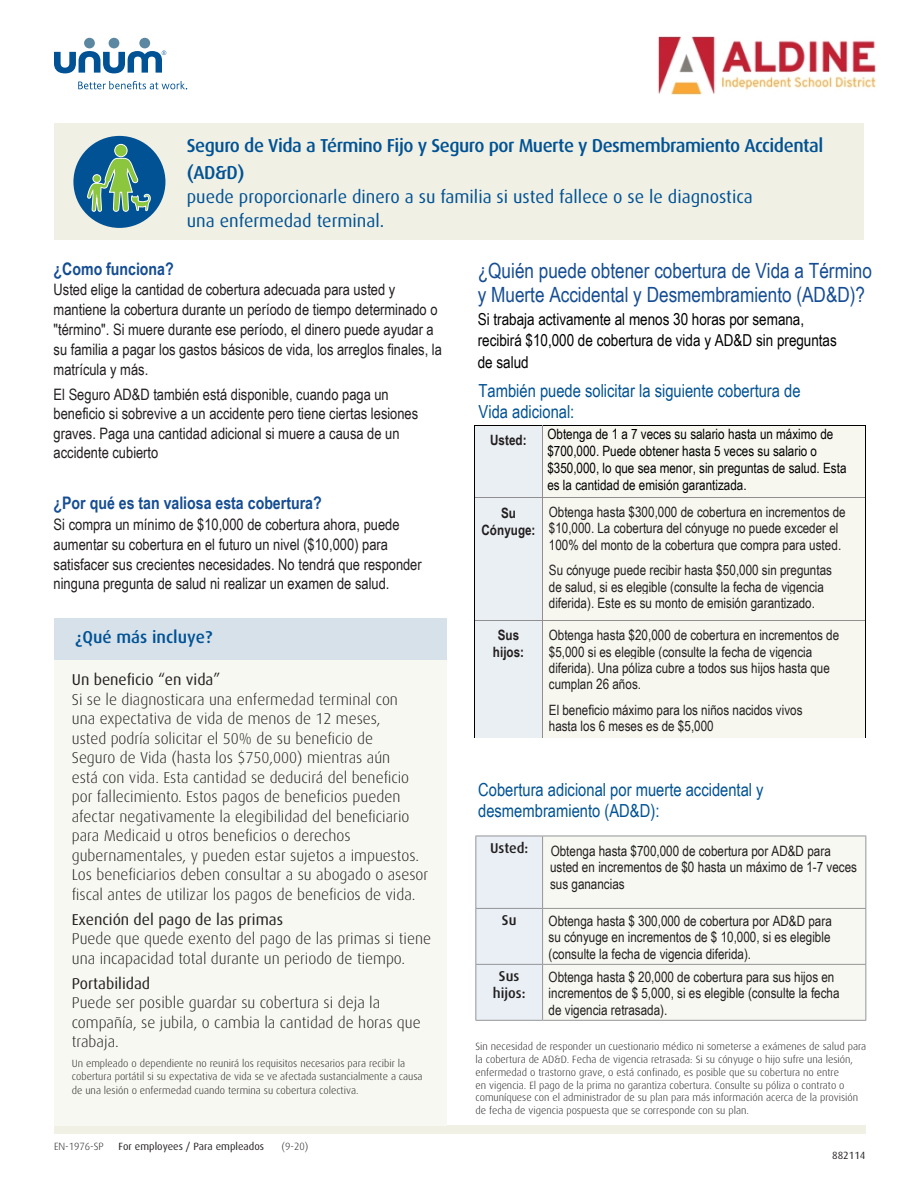
<style>
.page{position:relative;width:918px;height:1188px;background:#fff}
.page>*{position:absolute;margin:0;border:0;box-sizing:border-box;transform-origin:0 0}
.t1{font:21px/24.2px "Arial Narrow";color:#154d93}
.t2{font:500 18.75px/27px "Dax Pro";letter-spacing:-.025em;color:#005294}
.t3{font:18px/24px "Dax Pro";color:#005294}
.t4{font:18px/21.6px "Arial Narrow";color:#005294}
.t5{font:18px/21.5px "Arial Narrow";color:#005193}
.t6{font:700 17.25px "Arial Narrow";color:#154d93}
.t7{font:500 17.25px "Dax Pro";color:#005294}
.t8{font:16.5px/21.5px "Arial Narrow";color:#000}
.t9{font:300 15.75px/19.5px "Dax Pro";color:#231f20}
.t10{font:15.75px/20px "Arial Narrow";color:#221e1f}
.t11{font:15.75px "Dax Pro";color:#231f20}
.t12{font:14.25px/16.4px "Arial Narrow";color:#221e1f}
.t13{font:14.25px/16.5px "Arial Narrow";color:#231f20;text-align:justify}
.t14{font:14.25px/17.1px "Arial Narrow";color:#000}
.t15{font:700 14.25px/17.1px "Arial Narrow";color:#221e1f;text-align:center}
.t16{font:500 14.25px/16.5px "Dax Pro";color:#231f20;text-align:center}
.t17{font:300 10.5px/12.8px "Dax Pro";color:#231f20}
.t18{font:10.5px "Dax Pro";color:#231f20}
</style>
<div class="page">
<div style="left:84px;top:38px;width:11px;height:10px;background:#5c87a1;border-radius:50%"></div>
<div style="left:109px;top:38px;width:10px;height:10px;background:#5c87a1;border-radius:50%"></div>
<div style="left:139px;top:38px;width:11px;height:10px;background:#5c87a1;border-radius:50%"></div>
<svg style="left:54px;top:51px;width:112px;height:22px"></svg>
<svg style="left:78px;top:81px;width:109px;height:8px"></svg>
<div style="left:54px;top:123px;width:810px;height:117px;background:#f1f0e4"></div>
<div style="left:54px;top:1126px;width:812px;height:8px;background:#f1f0e4"></div>
<div style="left:73px;top:136px;width:92px;height:92px;background:#005294;border-radius:50%"></div>
<svg style="left:86px;top:144px;width:66px;height:79px"></svg>
<div style="left:54px;top:618px;width:392px;height:508px;background:#f7f8f1"></div>
<div style="left:54px;top:618px;width:392px;height:41px;background:#d6e1ea"></div>
<div style="left:476px;top:835px;width:326px;height:185px;background:#e9eff4"></div>
<div style="left:543px;top:837px;width:322px;height:183px;background:#f7f8f1"></div>
<hr style="left:475px;top:836px;width:68px;height:1px;background:#939598">
<hr style="left:475px;top:836px;width:1px;height:72px;background:#939598">
<hr style="left:543px;top:836px;width:323px;height:1px;background:#939598">
<hr style="left:542px;top:836px;width:1px;height:72px;background:#939598">
<hr style="left:865px;top:836px;width:1px;height:72px;background:#939598">
<hr style="left:475px;top:908px;width:68px;height:1px;background:#939598">
<hr style="left:475px;top:909px;width:1px;height:55px;background:#939598">
<hr style="left:543px;top:908px;width:323px;height:1px;background:#939598">
<hr style="left:542px;top:909px;width:1px;height:55px;background:#939598">
<hr style="left:865px;top:909px;width:1px;height:55px;background:#939598">
<hr style="left:475px;top:964px;width:68px;height:1px;background:#939598">
<hr style="left:475px;top:965px;width:1px;height:55px;background:#939598">
<hr style="left:543px;top:964px;width:323px;height:1px;background:#939598">
<hr style="left:542px;top:965px;width:1px;height:55px;background:#939598">
<hr style="left:865px;top:965px;width:1px;height:55px;background:#939598">
<hr style="left:475px;top:1020px;width:68px;height:1px;background:#939598">
<hr style="left:543px;top:1020px;width:323px;height:1px;background:#939598">
<img style="left:658px;top:37px;width:218px;height:58px">
<div style="left:475px;top:425px;width:67px;height:72px;background:#eaeff3"></div>
<div style="left:543px;top:425px;width:322px;height:72px;background:#f7f7ef"></div>
<hr style="left:475px;top:425px;width:67px;height:1px;background:#000">
<hr style="left:543px;top:425px;width:323px;height:1px;background:#000">
<hr style="left:474px;top:425px;width:1px;height:72px;background:#000">
<hr style="left:542px;top:425px;width:1px;height:72px;background:#908e8e">
<hr style="left:866px;top:425px;width:1px;height:72px;background:#000">
<div style="left:475px;top:498px;width:67px;height:122px;background:#eaeff3"></div>
<div style="left:543px;top:498px;width:322px;height:122px;background:#f7f7ef"></div>
<hr style="left:475px;top:497px;width:67px;height:1px;background:#908e8e">
<hr style="left:543px;top:497px;width:323px;height:1px;background:#908e8e">
<hr style="left:474px;top:498px;width:1px;height:122px;background:#000">
<hr style="left:542px;top:498px;width:1px;height:122px;background:#908e8e">
<hr style="left:866px;top:498px;width:1px;height:122px;background:#000">
<div style="left:475px;top:621px;width:67px;height:116px;background:#eaeff3"></div>
<div style="left:543px;top:621px;width:322px;height:116px;background:#f7f7ef"></div>
<hr style="left:475px;top:620px;width:67px;height:1px;background:#908e8e">
<hr style="left:543px;top:620px;width:323px;height:1px;background:#908e8e">
<hr style="left:474px;top:621px;width:1px;height:116px;background:#000">
<hr style="left:542px;top:621px;width:1px;height:116px;background:#908e8e">
<hr style="left:866px;top:621px;width:1px;height:116px;background:#000">
<p class="t2" style="left:187px;top:131px;width:638px">Seguro de Vida a Término Fijo y Seguro por Muerte y Desmembramiento Accidental (AD&amp;D)</p>
<p class="t3" style="left:187px;top:184px;width:567px">puede proporcionarle dinero a su familia si usted fallece o se le diagnostica una enfermedad terminal.</p>
<p class="t6" style="left:54px;top:255px;width:122px">¿Como funciona?</p>
<p class="t10" style="left:54px;top:279px;width:390px">Usted elige la cantidad de cobertura adecuada para usted y mantiene la cobertura durante un período de tiempo determinado o "término". Si muere durante ese período, el dinero puede ayudar a su familia a pagar los gastos básicos de vida, los arreglos finales, la matrícula y más.</p>
<p class="t10" style="left:54px;top:384px;width:366px;line-height:19.5px">El Seguro AD&amp;D también está disponible, cuando paga un beneficio si sobrevive a un accidente pero tiene ciertas lesiones graves. Paga una cantidad adicional si muere a causa de un accidente cubierto</p>
<p class="t6" style="left:54px;top:490px;width:270px">¿Por qué es tan valiosa esta cobertura?</p>
<p class="t10" style="left:54px;top:513px;width:370px">Si compra un mínimo de $10,000 de cobertura ahora, puede aumentar su cobertura en el futuro un nivel ($10,000) para satisfacer sus crecientes necesidades. No tendrá que responder ninguna pregunta de salud ni realizar un examen de salud.</p>
<p class="t7" style="left:75px;top:626px;width:139px">¿Qué más incluye?</p>
<p class="t11" style="left:72px;top:670px;width:150px">Un beneficio “en vida”</p>
<p class="t9" style="left:72px;top:689px;width:358px">Si se le diagnosticara una enfermedad terminal con<br>una expectativa de vida de menos de 12 meses,<br>usted podría solicitar el 50% de su beneficio de<br>Seguro de Vida (hasta los $750,000) mientras aún<br>está con vida. Esta cantidad se deducirá del beneficio por fallecimiento. Estos pagos de beneficios pueden afectar negativamente la elegibilidad del beneficiario para Medicaid u otros beneficios o derechos gubernamentales, y pueden estar sujetos a impuestos.<br>Los beneficiarios deben consultar a su abogado o asesor fiscal antes de utilizar los pagos de beneficios de vida.</p>
<p class="t11" style="left:72px;top:909px;width:213px">Exención del pago de las primas</p>
<p class="t9" style="left:72px;top:929px;width:361px">Puede que quede exento del pago de las primas si tiene una incapacidad total durante un periodo de tiempo.</p>
<p class="t11" style="left:72px;top:974px;width:80px">Portabilidad</p>
<p class="t9" style="left:72px;top:993px;width:350px">Puede ser posible guardar su cobertura si deja la compañía, se jubila, o cambia la cantidad de horas que trabaja.</p>
<p class="t17" style="left:72px;top:1056px;width:352px;line-height:13.5px">Un empleado o dependiente no reunirá los requisitos necesarios para recibir la cobertura portátil si su expectativa de vida se ve afectada sustancialmente a causa de una lesión o enfermedad cuando termina su cobertura colectiva.</p>
<p class="t17" style="left:54px;top:1139px;width:51px">EN-1976-SP</p>
<p class="t18" style="left:119px;top:1139px;width:147px">For employees / Para empleados</p>
<p class="t17" style="left:281px;top:1139px;width:28px">(9-20)</p>
<h1 class="t1" style="left:478px;top:258px;width:396px">¿Quién puede obtener cobertura de Vida a Término y Muerte Accidental y Desmembramiento (AD&amp;D)?</h1>
<p class="t8" style="left:478px;top:308px;width:361px">Si trabaja activamente al menos 30 horas por semana, recibirá $10,000 de cobertura de vida y AD&amp;D sin preguntas de salud</p>
<p class="t5" style="left:479px;top:379px;width:323px">También puede solicitar la siguiente cobertura de<br>Vida adicional:</p>
<p class="t15" style="left:490px;top:431px;width:38px">Usted:</p>
<p class="t14" style="left:547px;top:425px;width:301px">Obtenga de 1 a 7 veces su salario hasta un máximo de $700,000. Puede obtener hasta 5 veces su salario o $350,000, lo que sea menor, sin preguntas de salud. Esta es la cantidad de emisión garantizada.</p>
<p class="t15" style="left:482px;top:503px;width:55px">Su<br>Cónyuge:</p>
<p class="t12" style="left:549px;top:503px;width:298px">Obtenga hasta $300,000 de cobertura en incrementos de $10,000. La cobertura del cónyuge no puede exceder el<br>100% del monto de la cobertura que compra para usted.</p>
<p class="t12" style="left:549px;top:561px;width:285px">Su cónyuge puede recibir hasta $50,000 sin preguntas de salud, si es elegible (consulte la fecha de vigencia diferida). Este es su monto de emisión garantizado.</p>
<p class="t15" style="left:493px;top:626px;width:33px">Sus hijos:</p>
<p class="t12" style="left:549px;top:626px;width:292px">Obtenga hasta $20,000 de cobertura en incrementos de $5,000 si es elegible (consulte la fecha de vigencia diferida). Una póliza cubre a todos sus hijos hasta que cumplan 26 años.</p>
<p class="t12" style="left:549px;top:701px;width:255px">El beneficio máximo para los niños nacidos vivos hasta los 6 meses es de $5,000</p>
<p class="t4" style="left:478px;top:778px;width:287px">Cobertura adicional por muerte accidental y desmembramiento (AD&amp;D):</p>
<p class="t16" style="left:490px;top:839px;width:40px">Usted:</p>
<p class="t12" style="left:550px;top:842px;width:308px">Obtenga hasta $700,000 de cobertura por AD&amp;D para usted en incrementos de $0 hasta un máximo de 1-7 veces sus ganancias</p>
<p class="t16" style="left:502px;top:912px;width:16px">Su</p>
<p class="t13" style="left:549px;top:912px;width:285px">Obtenga hasta $ 300,000 de cobertura por AD&amp;D para su cónyuge en incrementos de $ 10,000, si es elegible (consulte la fecha de vigencia diferida).</p>
<p class="t16" style="left:493px;top:968px;width:34px">Sus hijos:</p>
<p class="t13" style="left:549px;top:968px;width:292px;text-align:left">Obtenga hasta $ 20,000 de cobertura para sus hijos en incrementos de $ 5,000, si es elegible (consulte la fecha de vigencia retrasada).</p>
<p class="t17" style="left:475px;top:1040px;width:392px">Sin necesidad de responder un cuestionario médico ni someterse a exámenes de salud para la cobertura de AD&amp;D. Fecha de vigencia retrasada: Si su cónyuge o hijo sufre una lesión, enfermedad o trastorno grave, o está confinado, es posible que su cobertura no entre<br>en vigencia. El pago de la prima no garantiza cobertura. Consulte su póliza o contrato o comuníquese con el administrador de su plan para más información acerca de la provisión de fecha de vigencia pospuesta que se corresponde con su plan.</p>
<p class="t18" style="left:832px;top:1148px;width:35px">882114</p>
</div>
